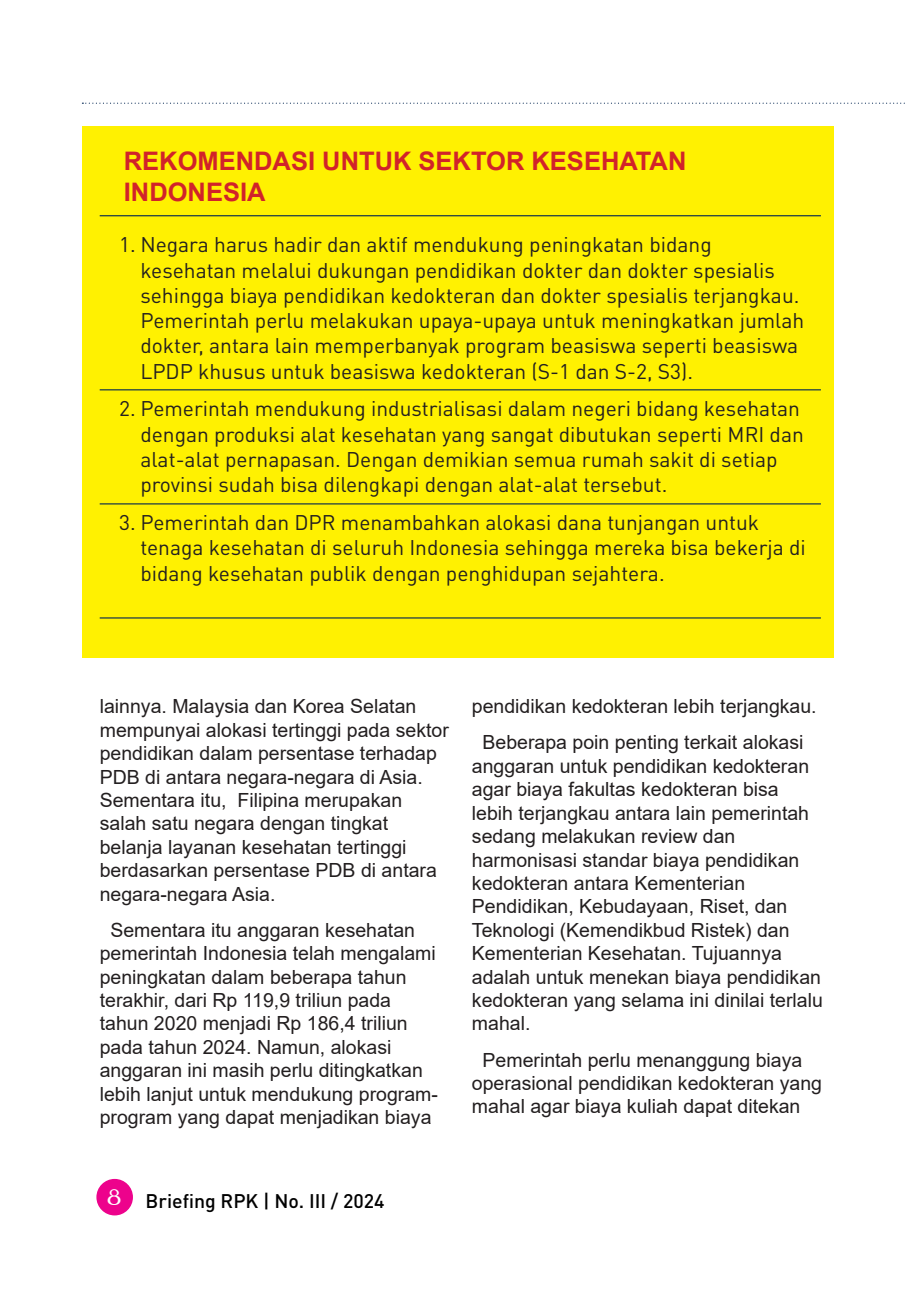
<style>
.page{position:relative;width:906px;height:1289px;background:#fff}
.page>*{position:absolute;margin:0;border:0;box-sizing:border-box;transform-origin:0 0}
.t1{font:700 25.5px/30.6px "Arial";color:#d1232a}
.MASUK_1{font:21px/25.2px "DIN Pro";color:#231f20}
.t2{font:19.5px/23.4px "Arial";color:#231f20}
.t3{font:500 19.5px "DIN Pro";color:#000}
</style>
<div class="page">
<div style="left:97px;top:1179px;width:35px;height:35px;background:#ed028c;border-radius:50%"></div>
<div style="left:96px;top:1178px;width:37px;height:37px;border:2px solid #ed028c;border-radius:50%"></div>
<div style="left:82px;top:127px;width:751px;height:531px;background:#fff101"></div>
<hr style="left:100px;top:503px;width:721px;height:1px;background:#002551">
<hr style="left:100px;top:617px;width:721px;height:1px;background:#002551">
<hr style="left:100px;top:215px;width:721px;height:1px;background:#002551">
<hr style="left:100px;top:389px;width:721px;height:1px;background:#002551">
<svg style="left:82px;top:103px;width:823px;height:1px"></svg>
<p class="t1" style="left:124px;top:146px;width:564px">REKOMENDASI UNTUK SEKTOR KESEHATAN<br>INDONESIA</p>
<p class="MASUK_1" style="left:140px;top:231px;width:665px;text-indent:-21px">1. Negara harus hadir dan aktif mendukung peningkatan bidang kesehatan melalui dukungan pendidikan dokter dan dokter spesialis sehingga biaya pendidikan kedokteran dan dokter spesialis terjangkau.<br>Pemerintah perlu melakukan upaya-upaya untuk meningkatkan jumlah dokter, antara lain memperbanyak program beasiswa seperti beasiswa LPDP khusus untuk beasiswa kedokteran (S-1 dan S-2, S3).</p>
<p class="MASUK_1" style="left:140px;top:395px;width:665px;text-indent:-21px">2. Pemerintah mendukung industrialisasi dalam negeri bidang kesehatan dengan produksi alat kesehatan yang sangat dibutukan seperti MRI dan alat-alat pernapasan. Dengan demikian semua rumah sakit di setiap provinsi sudah bisa dilengkapi dengan alat-alat tersebut.</p>
<p class="MASUK_1" style="left:140px;top:509px;width:667px;text-indent:-21px">3. Pemerintah dan DPR menambahkan alokasi dana tunjangan untuk tenaga kesehatan di seluruh Indonesia sehingga mereka bisa bekerja di bidang kesehatan publik dengan penghidupan sejahtera.</p>
<p class="t2" style="left:100px;top:694px;width:350px">lainnya. Malaysia dan Korea Selatan mempunyai alokasi tertinggi pada sektor pendidikan dalam persentase terhadap PDB di antara negara-negara di Asia.<br>Sementara itu, Filipina merupakan salah satu negara dengan tingkat belanja layanan kesehatan tertinggi berdasarkan persentase PDB di antara negara-negara Asia.</p>
<p class="t2" style="left:100px;top:918px;width:340px;text-indent:11px">Sementara itu anggaran kesehatan pemerintah Indonesia telah mengalami peningkatan dalam beberapa tahun terakhir, dari Rp 119,9 triliun pada tahun 2020 menjadi Rp 186,4 triliun pada tahun 2024. Namun, alokasi anggaran ini masih perlu ditingkatkan lebih lanjut untuk mendukung program&shy;program yang dapat menjadikan biaya</p>
<p class="t2" style="left:472px;top:694px;width:346px">pendidikan kedokteran lebih terjangkau.</p>
<p class="t2" style="left:472px;top:730px;width:352px;text-indent:11px">Beberapa poin penting terkait alokasi anggaran untuk pendidikan kedokteran agar biaya fakultas kedokteran bisa lebih terjangkau antara lain pemerintah sedang melakukan review dan harmonisasi standar biaya pendidikan kedokteran antara Kementerian Pendidikan, Kebudayaan, Riset, dan Teknologi (Kemendikbud Ristek) dan Kementerian Kesehatan. Tujuannya adalah untuk menekan biaya pendidikan kedokteran yang selama ini dinilai terlalu mahal.</p>
<p class="t2" style="left:472px;top:1047px;width:352px;text-indent:11px">Pemerintah perlu menanggung biaya operasional pendidikan kedokteran yang mahal agar biaya kuliah dapat ditekan</p>
<p class="t3" style="left:108px;top:1187px;width:278px"><sup>8</sup> Briefing RPK | No. III / 2024</p>
</div>
